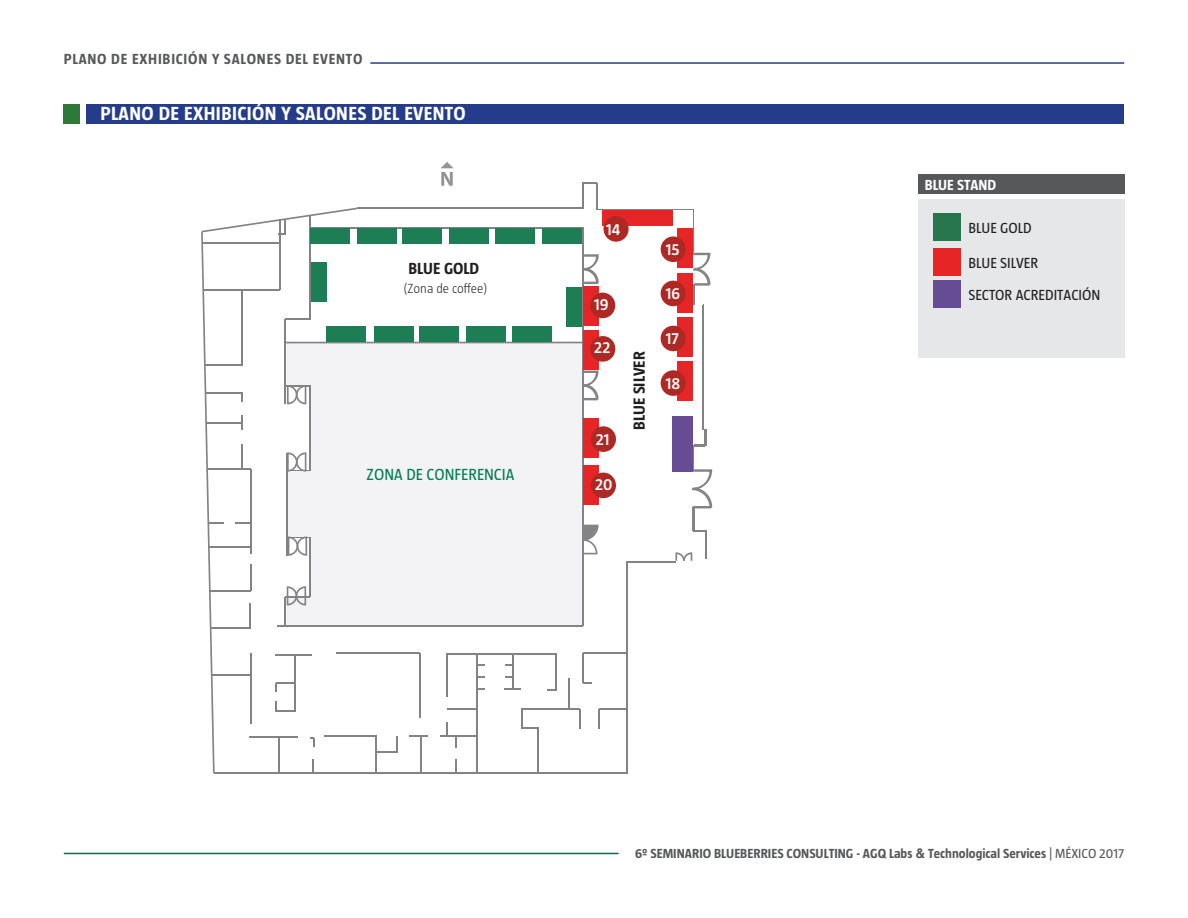
<style>
.page{position:relative;width:1188px;height:918px;background:#fff}
.page>*{position:absolute;margin:0;border:0;box-sizing:border-box;transform-origin:0 0}
.t1{font:700 19.5px "Taz";letter-spacing:.02em;color:#fff}
.t2{font:700 16.5px "Taz";color:#231f20}
.t3{font:600 16.5px "Taz";color:#fff}
.t4{font:16.5px "Taz";color:#057c52}
.t5{font:15px "Taz";color:#231f20}
.t6{font:700 15px "Taz";letter-spacing:.05em;color:#57585a}
.t7{font:700 15px "Taz";color:#fff}
.t8{font:700 13.5px "Taz";color:#57585a}
.t9{font:300 13.5px "Taz";color:#231f20}
.s1{font-family:"Helvetica"}
.s2{font-weight:400}
</style>
<div class="page">
<hr style="left:64px;top:853px;width:555px;height:1px;background:#0e6c4e">
<div style="left:87px;top:104px;width:1037px;height:19px;background:#253c8a"></div>
<div style="left:64px;top:104px;width:16px;height:19px;background:#2c793a"></div>
<hr style="left:370px;top:62px;width:754px;height:2px;background:#253f8e">
<div style="left:918px;top:199px;width:206px;height:158px;background:#e6e7e9"></div>
<div style="left:933px;top:248px;width:28px;height:27px;background:#e62527"></div>
<div style="left:933px;top:280px;width:28px;height:28px;background:#664b95"></div>
<div style="left:933px;top:213px;width:28px;height:27px;background:#28764e"></div>
<div style="left:918px;top:174px;width:206px;height:20px;background:#57585a"></div>
<div style="left:357px;top:343px;width:225px;height:282px;background:#f3f3f5"></div>
<hr style="left:214px;top:772px;width:413px;height:2px;background:#838386">
<hr style="left:626px;top:562px;width:1px;height:211px;background:#838386">
<hr style="left:597px;top:209px;width:97px;height:1px;background:#838386">
<hr style="left:596px;top:183px;width:2px;height:27px;background:#838386">
<svg style="left:583px;top:182px;width:14px;height:2px"></svg>
<hr style="left:582px;top:183px;width:2px;height:25px;background:#838386">
<hr style="left:357px;top:208px;width:226px;height:1px;background:#838386">
<hr style="left:310px;top:227px;width:273px;height:1px;background:#838386">
<hr style="left:582px;top:228px;width:2px;height:398px;background:#838386">
<hr style="left:277px;top:625px;width:306px;height:2px;background:#838386">
<hr style="left:285px;top:342px;width:298px;height:1px;background:#838386">
<hr style="left:336px;top:653px;width:84px;height:1px;background:#838386">
<hr style="left:419px;top:653px;width:2px;height:64px;background:#838386">
<hr style="left:446px;top:654px;width:1px;height:43px;background:#838386">
<hr style="left:447px;top:709px;width:30px;height:1px;background:#838386">
<hr style="left:447px;top:735px;width:30px;height:1px;background:#838386">
<hr style="left:476px;top:653px;width:1px;height:120px;background:#838386">
<svg style="left:455px;top:759px;width:1px;height:13px"></svg>
<svg style="left:455px;top:736px;width:1px;height:12px"></svg>
<svg style="left:440px;top:722px;width:7px;height:15px"></svg>
<svg style="left:409px;top:735px;width:19px;height:1px"></svg>
<hr style="left:420px;top:736px;width:1px;height:37px;background:#838386">
<svg style="left:377px;top:736px;width:21px;height:16px"></svg>
<hr style="left:375px;top:736px;width:2px;height:37px;background:#838386">
<hr style="left:325px;top:736px;width:51px;height:1px;background:#838386">
<hr style="left:447px;top:653px;width:109px;height:2px;background:#838386">
<svg style="left:477px;top:688px;width:8px;height:2px"></svg>
<svg style="left:477px;top:676px;width:8px;height:2px"></svg>
<svg style="left:477px;top:664px;width:8px;height:2px"></svg>
<svg style="left:505px;top:688px;width:16px;height:2px"></svg>
<svg style="left:505px;top:676px;width:7px;height:2px"></svg>
<svg style="left:505px;top:664px;width:7px;height:2px"></svg>
<hr style="left:512px;top:654px;width:2px;height:35px;background:#838386">
<hr style="left:537px;top:728px;width:2px;height:45px;background:#838386">
<svg style="left:521px;top:709px;width:17px;height:19px"></svg>
<hr style="left:522px;top:708px;width:58px;height:2px;background:#838386">
<svg style="left:579px;top:709px;width:2px;height:19px"></svg>
<hr style="left:569px;top:678px;width:1px;height:31px;background:#838386">
<svg style="left:547px;top:689px;width:9px;height:2px"></svg>
<hr style="left:555px;top:654px;width:2px;height:36px;background:#838386">
<svg style="left:583px;top:682px;width:8px;height:2px"></svg>
<hr style="left:582px;top:653px;width:2px;height:30px;background:#838386">
<hr style="left:583px;top:653px;width:44px;height:1px;background:#838386">
<svg style="left:598px;top:709px;width:2px;height:19px"></svg>
<hr style="left:599px;top:708px;width:28px;height:2px;background:#838386">
<hr style="left:627px;top:561px;width:49px;height:2px;background:#838386">
<hr style="left:692px;top:508px;width:2px;height:23px;background:#838386">
<hr style="left:702px;top:305px;width:2px;height:125px;background:#838386">
<svg style="left:675px;top:530px;width:32px;height:31px"></svg>
<hr style="left:693px;top:209px;width:1px;height:45px;background:#838386">
<svg style="left:201px;top:208px;width:156px;height:565px"></svg>
<div style="left:311px;top:229px;width:39px;height:15px;background:#1d7d55"></div>
<svg style="left:440px;top:162px;width:14px;height:24px"></svg>
<div style="left:357px;top:229px;width:39px;height:15px;background:#1d7d55"></div>
<div style="left:402px;top:229px;width:40px;height:15px;background:#1d7d55"></div>
<div style="left:449px;top:229px;width:39px;height:15px;background:#1d7d55"></div>
<div style="left:496px;top:229px;width:39px;height:15px;background:#1d7d55"></div>
<div style="left:542px;top:229px;width:40px;height:15px;background:#1d7d55"></div>
<div style="left:513px;top:326px;width:39px;height:15px;background:#1d7d55"></div>
<div style="left:466px;top:326px;width:39px;height:15px;background:#1d7d55"></div>
<div style="left:419px;top:326px;width:40px;height:15px;background:#1d7d55"></div>
<div style="left:374px;top:326px;width:39px;height:15px;background:#1d7d55"></div>
<div style="left:326px;top:326px;width:39px;height:15px;background:#1d7d55"></div>
<div style="left:567px;top:287px;width:15px;height:39px;background:#1d7d55"></div>
<div style="left:311px;top:263px;width:15px;height:39px;background:#1d7d55"></div>
<hr style="left:693px;top:507px;width:2px;height:23px;background:#838386">
<svg style="left:584px;top:525px;width:15px;height:29px"></svg>
<svg style="left:584px;top:371px;width:15px;height:29px"></svg>
<svg style="left:584px;top:254px;width:15px;height:30px"></svg>
<div style="left:584px;top:330px;width:15px;height:39px;background:#e62527"></div>
<div style="left:583px;top:466px;width:15px;height:39px;background:#e62527"></div>
<div style="left:583px;top:419px;width:15px;height:39px;background:#e62527"></div>
<div style="left:583px;top:287px;width:16px;height:39px;background:#e62527"></div>
<svg style="left:692px;top:429px;width:20px;height:79px"></svg>
<svg style="left:693px;top:253px;width:17px;height:52px"></svg>
<div style="left:602px;top:210px;width:71px;height:15px;background:#e62527"></div>
<div style="left:678px;top:229px;width:15px;height:39px;background:#e62527"></div>
<div style="left:678px;top:274px;width:15px;height:39px;background:#e62527"></div>
<div style="left:678px;top:317px;width:15px;height:39px;background:#e62527"></div>
<div style="left:604px;top:216px;width:25px;height:26px;background:#af2924;border-radius:50%"></div>
<div style="left:661px;top:236px;width:25px;height:26px;background:#af2924;border-radius:50%"></div>
<div style="left:661px;top:281px;width:25px;height:25px;background:#af2924;border-radius:50%"></div>
<div style="left:661px;top:326px;width:25px;height:25px;background:#af2924;border-radius:50%"></div>
<div style="left:591px;top:473px;width:25px;height:25px;background:#af2924;border-radius:50%"></div>
<div style="left:591px;top:426px;width:25px;height:26px;background:#af2924;border-radius:50%"></div>
<div style="left:590px;top:336px;width:25px;height:26px;background:#af2924;border-radius:50%"></div>
<div style="left:678px;top:362px;width:15px;height:39px;background:#e62527"></div>
<div style="left:661px;top:370px;width:25px;height:26px;background:#af2924;border-radius:50%"></div>
<div style="left:590px;top:293px;width:25px;height:25px;background:#af2924;border-radius:50%"></div>
<div style="left:672px;top:417px;width:21px;height:55px;background:#664b95"></div>
<p class="t6" style="left:64px;top:50px;width:300px">PLANO DE EXHIBICIÓN Y SALONES DEL EVENTO</p>
<h1 class="t1" style="left:100px;top:102px;width:367px">PLANO DE EXHIBICIÓN Y SALONES DEL EVENTO</h1>
<p class="t2" style="left:409px;top:259px;width:72px">BLUE GOLD</p>
<p class="t9" style="left:403px;top:281px;width:86px">(Zona de coffee)</p>
<p class="t4" style="left:367px;top:465px;width:149px">ZONA DE CONFERENCIA</p>
<p class="t3" style="left:606px;top:220px;width:16px">14</p>
<p class="t3" style="left:594px;top:295px;width:16px">19</p>
<p class="t3" style="left:594px;top:339px;width:18px">22</p>
<p class="t3" style="left:596px;top:430px;width:15px">21</p>
<p class="t3" style="left:595px;top:475px;width:19px">20</p>
<p class="t2" style="left:630px;top:430px;width:80px;rotate:-90deg">BLUE SILVER</p>
<p class="t3" style="left:666px;top:240px;width:15px">15</p>
<p class="t3" style="left:666px;top:284px;width:16px">16</p>
<p class="t3" style="left:666px;top:329px;width:15px">17</p>
<p class="t3" style="left:666px;top:374px;width:16px">18</p>
<p class="t7" style="left:925px;top:177px;width:73px">BLUE STAND</p>
<p class="t5" style="left:968px;top:219px;width:65px">BLUE GOLD</p>
<p class="t5" style="left:968px;top:254px;width:71px">BLUE SILVER</p>
<p class="t5" style="left:968px;top:286px;width:133px">SECTOR ACREDITACIÓN</p>
<p class="t8" style="left:635px;top:846px;width:491px">6º SEMINARIO BLUEBERRIES CONSULTING - AGQ Labs <span class="s1">&amp;</span> Technological Services <span class="s2">| MÉXICO 2017</span></p>
</div>
